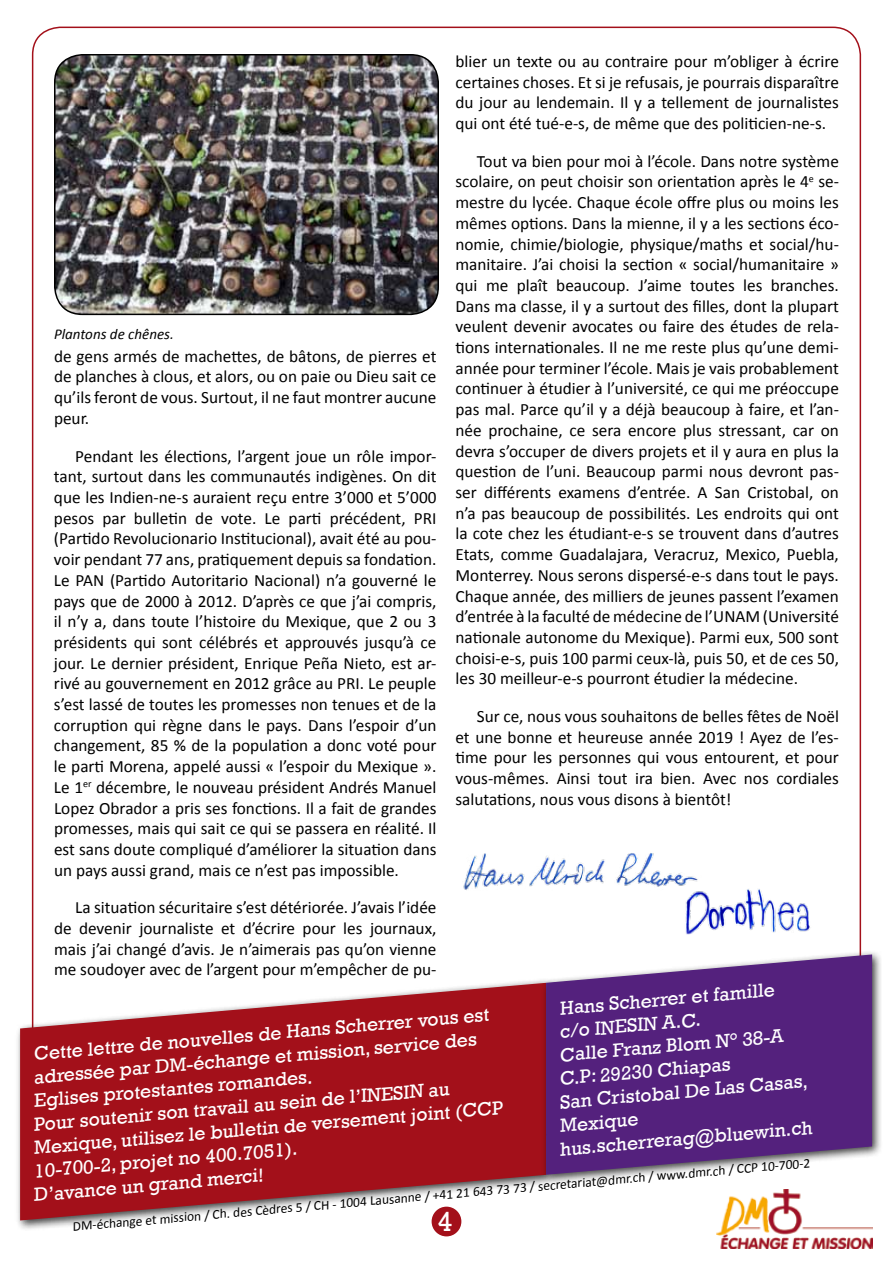
<style>
.page{position:relative;width:893px;height:1263px;background:#fff}
.page>*{position:absolute;margin:0;border:0;box-sizing:border-box;transform-origin:0 0}
.t1{font:28.5px "Rockwell";color:#fff}
.t2{font:19.5px "Rockwell";color:#fff}
.t3{font:17.25px/20.7px "Calibri";color:#000;text-align:justify}
.t4{font:italic 15px "Calibri";color:#000}
.t5{font:13.5px "Calibri";color:#000}
</style>
<div class="page">
<img style="left:716px;top:1189px;width:156px;height:59px">
<div style="left:432px;top:1207px;width:29px;height:29px;background:#a3101a;border-radius:50%"></div>
<div style="left:432px;top:1206px;width:29px;height:30px;border:2px solid #a3101a;border-radius:50%"></div>
<div style="left:15px;top:978px;width:542px;height:253px;background:#000;opacity:.75"></div>
<svg style="left:19px;top:982px;width:528px;height:239px"></svg>
<div style="left:541px;top:950px;width:342px;height:236px;background:#000;opacity:.75"></div>
<svg style="left:545px;top:954px;width:328px;height:221px;background:#673a8a"></svg>
<img style="left:463px;top:853px;width:235px;height:37px">
<img style="left:675px;top:887px;width:135px;height:47px">
<img style="left:55px;top:55px;width:383px;height:259px">
<div style="left:54px;top:54px;width:385px;height:261px;border:2px solid #000;border-radius:28px"></div>
<p class="t4" style="left:54px;top:324px;width:121px">Plantons de chênes.</p>
<p class="t3" style="left:54px;top:346px;width:384px">de gens armés de machettes, de bâtons, de pierres et de planches à clous, et alors, ou on paie ou Dieu sait ce qu’ils feront de vous. Surtout, il ne faut montrer aucune peur.</p>
<p class="t3" style="left:54px;top:446px;width:384px;text-indent:21px">Pendant les élections, l’argent joue un rôle impor&shy;tant, surtout dans les communautés indigènes. On dit que les Indien-ne-s auraient reçu entre 3’000 et 5’000 pesos par bulletin de vote. Le parti précédent, PRI (Partido Revolucionario Institucional), avait été au pou&shy;voir pendant 77 ans, pratiquement depuis sa fondation.<br>Le PAN (Partido Autoritario Nacional) n’a gouverné le pays que de 2000 à 2012. D’après ce que j’ai compris, il n’y a, dans toute l’histoire du Mexique, que 2 ou 3 présidents qui sont célébrés et approuvés jusqu’à ce jour. Le dernier président, Enrique Peña Nieto, est ar&shy;rivé au gouvernement en 2012 grâce au PRI. Le peuple s’est lassé de toutes les promesses non tenues et de la corruption qui règne dans le pays. Dans l’espoir d’un changement, 85 % de la population a donc voté pour le parti Morena, appelé aussi « l’espoir du Mexique ».<br>Le 1<sup>er</sup> décembre, le nouveau président Andrés Manuel Lopez Obrador a pris ses fonctions. Il a fait de grandes promesses, mais qui sait ce qui se passera en réalité. Il est sans doute compliqué d’améliorer la situation dans un pays aussi grand, mais ce n’est pas impossible.</p>
<p class="t3" style="left:54px;top:897px;width:384px;text-indent:21px">La situation sécuritaire s’est détériorée. J’avais l’idée de devenir journaliste et d’écrire pour les journaux, mais j’ai changé d’avis. Je n’aimerais pas qu’on vienne me soudoyer avec de l’argent pour m’empêcher de pu-</p>
<p class="t3" style="left:455px;top:51px;width:385px">blier un texte ou au contraire pour m’obliger à écrire certaines choses. Et si je refusais, je pourrais disparaître du jour au lendemain. Il y a tellement de journalistes qui ont été tué-e-s, de même que des politicien-ne-s.</p>
<p class="t3" style="left:455px;top:151px;width:385px;text-indent:21px">Tout va bien pour moi à l’école. Dans notre système scolaire, on peut choisir son orientation après le 4<sup>e</sup> se&shy;mestre du lycée. Chaque école offre plus ou moins les mêmes options. Dans la mienne, il y a les sections éco&shy;nomie, chimie/biologie, physique/maths et social/hu&shy;manitaire. J’ai choisi la section « social/humanitaire » qui me plaît beaucoup. J’aime toutes les branches.<br>Dans ma classe, il y a surtout des filles, dont la plupart veulent devenir avocates ou faire des études de rela&shy;tions internationales. Il ne me reste plus qu’une demi&shy;année pour terminer l’école. Mais je vais probablement continuer à étudier à l’université, ce qui me préoccupe pas mal. Parce qu’il y a déjà beaucoup à faire, et l’an&shy;née prochaine, ce sera encore plus stressant, car on devra s’occuper de divers projets et il y aura en plus la question de l’uni. Beaucoup parmi nous devront pas&shy;ser différents examens d’entrée. A San Cristobal, on n’a pas beaucoup de possibilités. Les endroits qui ont la cote chez les étudiant-e-s se trouvent dans d’autres Etats, comme Guadalajara, Veracruz, Mexico, Puebla, Monterrey. Nous serons dispersé-e-s dans tout le pays.<br>Chaque année, des milliers de jeunes passent l’examen d’entrée à la faculté de médecine de l’UNAM (Université nationale autonome du Mexique). Parmi eux, 500 sont choisi-e-s, puis 100 parmi ceux-là, puis 50, et de ces 50, les 30 meilleur-e-s pourront étudier la médecine.</p>
<p class="t3" style="left:455px;top:706px;width:385px;text-indent:21px">Sur ce, nous vous souhaitons de belles fêtes de Noël et une bonne et heureuse année 2019 ! Ayez de l’es&shy;time pour les personnes qui vous entourent, et pour vous-mêmes. Ainsi tout ira bien. Avec nos cordiales salutations, nous vous disons à bientôt!</p>
<p class="t2" style="left:559px;top:997px;width:217px;rotate:-5deg">Hans Scherrer et famille</p>
<p class="t2" style="left:559px;top:1020px;width:143px;rotate:-5deg">c/o INESIN A.C.</p>
<p class="t2" style="left:33px;top:1043px;width:458px;rotate:-5deg">Cette lettre de nouvelles de Hans Scherrer vous est</p>
<p class="t2" style="left:559px;top:1044px;width:226px;rotate:-5deg">Calle Franz Blom N° 38-A</p>
<p class="t2" style="left:559px;top:1067px;width:173px;rotate:-5deg">C.P: 29230 Chiapas</p>
<p class="t2" style="left:33px;top:1066px;width:446px;rotate:-5deg">adressée par DM-échange et mission, service des</p>
<p class="t2" style="left:33px;top:1090px;width:281px;rotate:-5deg">Eglises protestantes romandes.</p>
<p class="t2" style="left:559px;top:1091px;width:250px;rotate:-5deg">San Cristobal De Las Casas,</p>
<p class="t2" style="left:559px;top:1114px;width:80px;rotate:-5deg">Mexique</p>
<p class="t2" style="left:33px;top:1113px;width:419px;rotate:-5deg">Pour soutenir son travail au sein de l’INESIN au</p>
<p class="t2" style="left:33px;top:1137px;width:472px;rotate:-5deg">Mexique, utilisez le bulletin de versement joint (CCP</p>
<p class="t2" style="left:559px;top:1138px;width:255px;rotate:-5deg">hus.scherrerag@bluewin.ch</p>
<p class="t2" style="left:33px;top:1160px;width:266px;rotate:-5deg">10-700-2, projet no 400.7051).</p>
<p class="t5" style="left:72px;top:1218px;width:742px;rotate:-5deg">DM-échange et mission / Ch. des Cèdres 5 / CH - 1004 Lausanne / +41 21 643 73 73 / secretariat@dmr.ch / www.dmr.ch / CCP 10-700-2</p>
<p class="t2" style="left:33px;top:1183px;width:232px;rotate:-5deg">D’avance un grand merci!</p>
<h1 class="t1" style="left:437px;top:1205px;width:17px">4</h1>
</div>
